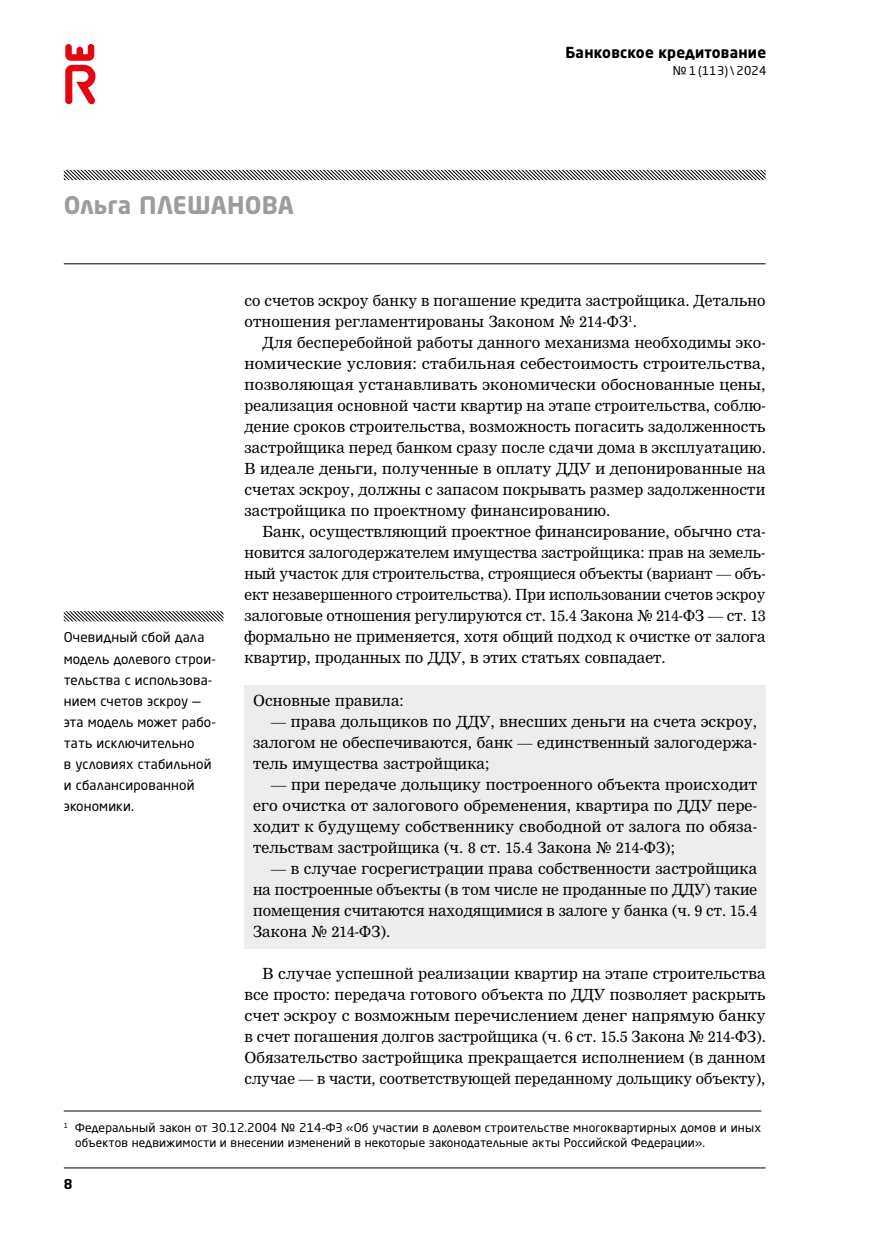
<style>
.page{position:relative;width:872px;height:1234px;background:#fff}
.page>*{position:absolute;margin:0;border:0;box-sizing:border-box;transform-origin:0 0}
.t1{font:700 24px "Neo Sans Pro Cyr";letter-spacing:.015em;color:#9d9d9c}
.t2{font:15px/21px "Nimrod Cyr";letter-spacing:.01em;color:#000;text-align:justify}
.t3{font:700 15px "Neo Sans Pro Cyr";letter-spacing:.02em;color:#000}
.t4{font:13.5px/21px "Neo Sans Pro Cyr";letter-spacing:.01em;color:#000}
.t5{font:700 13.5px "Neo Sans Pro Cyr";color:#000}
.t6{font:12px/14.4px "Neo Sans Pro Cyr";letter-spacing:.01em;color:#000}
</style>
<div class="page">
<hr style="left:64px;top:263px;width:701px;height:1px;background:#000">
<hr style="left:64px;top:1167px;width:701px;height:1px;background:#000">
<svg style="left:64px;top:170px;width:701px;height:10px"></svg>
<svg style="left:65px;top:44px;width:30px;height:60px"></svg>
<div style="left:244px;top:685px;width:521px;height:32px;background:#ededed"></div>
<div style="left:244px;top:706px;width:521px;height:74px;background:#ededed"></div>
<div style="left:244px;top:769px;width:521px;height:95px;background:#ededed"></div>
<div style="left:244px;top:853px;width:521px;height:95px;background:#ededed"></div>
<svg style="left:64px;top:611px;width:159px;height:10px"></svg>
<hr style="left:64px;top:1110px;width:697px;height:1px;background:#000">
<h1 class="t1" style="left:64px;top:190px;width:231px">Ольга ПЛЕШАНОВА</h1>
<p class="t3" style="left:565px;top:43px;width:202px">Банковское кредитование</p>
<p class="t6" style="left:673px;top:63px;width:95px">№1 (113)\ 2024</p>
<p class="t4" style="left:64px;top:626px;width:154px">Очевидный сбой дала модель долевого строи&shy;тельства с использова&shy;нием счетов эскроу — эта модель может рабо&shy;тать исключительно<br>в условиях стабильной и сбалансированной экономики.</p>
<p class="t2" style="left:244px;top:290px;width:522px">со счетов эскроу банку в погашение кредита застройщика. Детально отношения регламентированы Законом № 214-ФЗ<sup>1</sup>.</p>
<p class="t2" style="left:244px;top:332px;width:523px;text-indent:18px">Для бесперебойной работы данного механизма необходимы эко&shy;номические условия: стабильная себестоимость строительства, позволяющая устанавливать экономически обоснованные цены, реализация основной части квартир на этапе строительства, соблю&shy;дение сроков строительства, возможность погасить задолженность застройщика перед банком сразу после сдачи дома в эксплуатацию.<br>В идеале деньги, полученные в оплату ДДУ и депонированные на счетах эскроу, должны с запасом покрывать размер задолженности застройщика по проектному финансированию.</p>
<p class="t2" style="left:244px;top:521px;width:522px;text-indent:18px">Банк, осуществляющий проектное финансирование, обычно ста&shy;новится залогодержателем имущества застройщика: прав на земель&shy;ный участок для строительства, строящиеся объекты (вариант — объ&shy;ект незавершенного строительства). При использовании счетов эскроу залоговые отношения регулируются ст. 15.4 Закона № 214-ФЗ — ст. 13 формально не применяется, хотя общий подход к очистке от залога квартир, проданных по ДДУ, в этих статьях совпадает.</p>
<p class="t2" style="left:253px;top:689px;width:152px">Основные правила:</p>
<p class="t2" style="left:253px;top:710px;width:505px;text-indent:18px">— права дольщиков по ДДУ, внесших деньги на счета эскроу, залогом не обеспечиваются, банк — единственный залогодержа&shy;тель имущества застройщика;</p>
<p class="t2" style="left:253px;top:773px;width:505px;text-indent:18px">— при передаче дольщику построенного объекта происходит его очистка от залогового обременения, квартира по ДДУ пере&shy;ходит к будущему собственнику свободной от залога по обяза&shy;тельствам застройщика (ч. 8 ст. 15.4 Закона № 214-ФЗ);</p>
<p class="t2" style="left:253px;top:857px;width:506px;text-indent:18px">— в случае госрегистрации права собственности застройщика на построенные объекты (в том числе не проданные по ДДУ) такие помещения считаются находящимися в залоге у банка (ч. 9 ст. 15.4<br>Закона № 214-ФЗ).</p>
<p class="t2" style="left:244px;top:962px;width:523px;text-indent:18px">В случае успешной реализации квартир на этапе строительства все просто: передача готового объекта по ДДУ позволяет раскрыть счет эскроу с возможным перечислением денег напрямую банку в счет погашения долгов застройщика (ч. 6 ст. 15.5 Закона № 214-ФЗ).<br>Обязательство застройщика прекращается исполнением (в данном случае — в части, соответствующей переданному дольщику объекту),</p>
<p class="t6" style="left:75px;top:1120px;width:687px;text-indent:-11px"><sup>1</sup> Федеральный закон от 30.12.2004 № 214-ФЗ «Об участии в долевом строительстве многоквартирных домов и иных объектов недвижимости и внесении изменений в некоторые законодательные акты Российской Федерации».</p>
<p class="t5" style="left:64px;top:1174px;width:10px">8</p>
</div>
